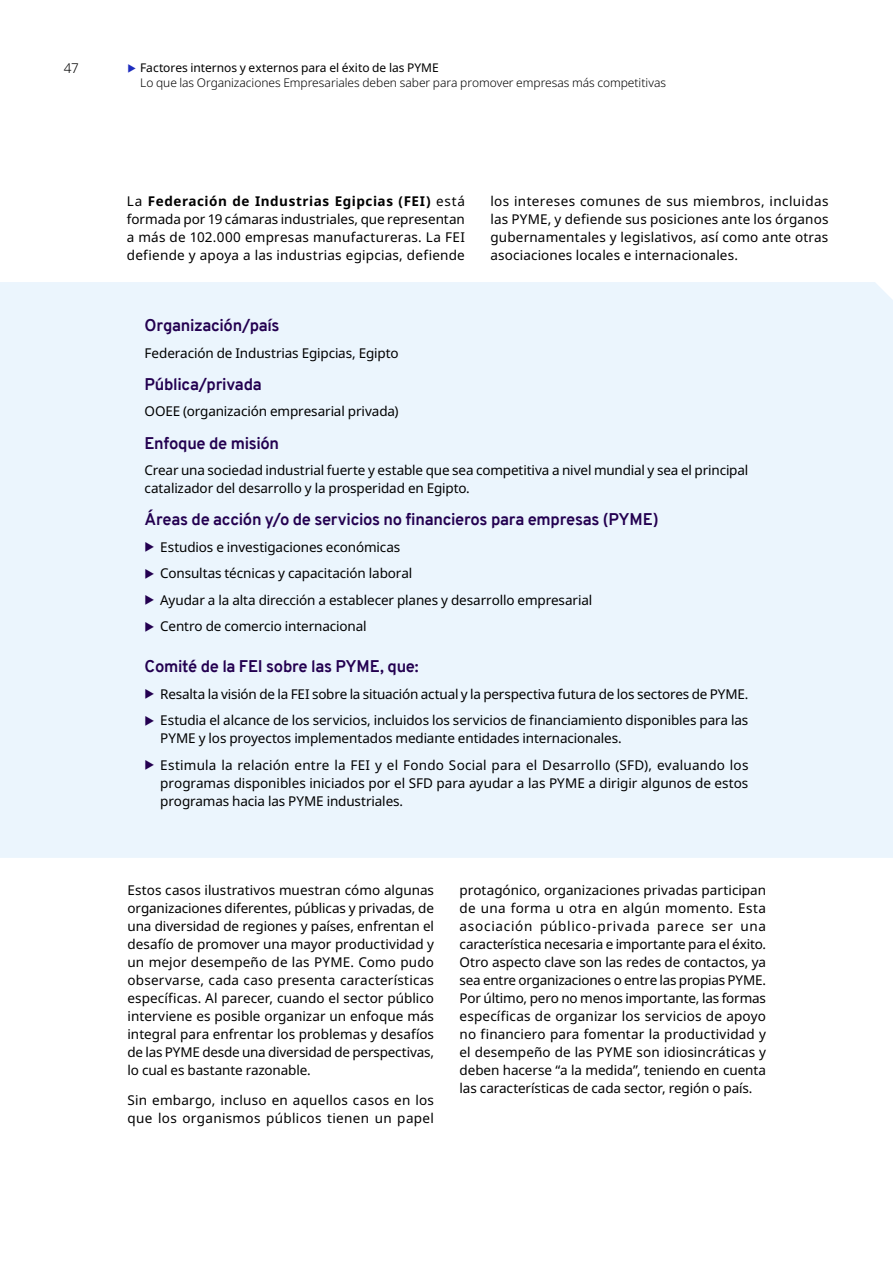
<style>
.page{position:relative;width:893px;height:1263px;background:#fff}
.page>*{position:absolute;margin:0;border:0;box-sizing:border-box;transform-origin:0 0}
.t1{font:700 16.5px "Overpass";letter-spacing:-.015em;color:#230050}
.t2{font:13.5px/18px "Noto Sans";letter-spacing:-.01em;color:#000}
.t3{font:13.5px/26.5px "Noto Sans";letter-spacing:.01em;color:#000}
.t4{font:13.5px/18px "Noto Sans";letter-spacing:.02em;color:#000}
.t5{font:300 13.5px "Noto Sans";color:#000}
.t6{font:300 12px "Noto Sans";letter-spacing:-.005em;color:#000}
.t7{font:12px "Noto Sans";letter-spacing:-.005em;color:#000}
.s1{font-weight:700}
</style>
<div class="page">
<div style="left:0;top:282px;width:893px;height:576px;background:#ebf5fd"></div>
<svg style="left:146px;top:542px;width:8px;height:10px"></svg>
<svg style="left:146px;top:568px;width:8px;height:10px"></svg>
<svg style="left:146px;top:595px;width:8px;height:10px"></svg>
<svg style="left:146px;top:621px;width:8px;height:10px"></svg>
<svg style="left:146px;top:689px;width:8px;height:10px"></svg>
<svg style="left:146px;top:715px;width:8px;height:10px"></svg>
<svg style="left:146px;top:760px;width:8px;height:10px"></svg>
<p class="t5" style="left:64px;top:59px;width:17px">47</p>
<p class="t7" style="left:140px;top:60px;width:300px">Factores internos y externos para el éxito de las PYME</p>
<p class="t6" style="left:140px;top:74px;width:527px">Lo que las Organizaciones Empresariales deben saber para promover empresas más competitivas</p>
<p class="t2" style="left:127px;top:192px;width:340px;text-align:justify">La <span class="s1">Federación de Industrias Egipcias (FEI)</span> está formada por 19 cámaras industriales, que representan a más de 102.000 empresas manufactureras. La FEI defiende y apoya a las industrias egipcias, defiende</p>
<p class="t2" style="left:490px;top:192px;width:340px;text-align:justify">los intereses comunes de sus miembros, incluidas las PYME, y defiende sus posiciones ante los órganos gubernamentales y legislativos, así como ante otras asociaciones locales e internacionales.</p>
<p class="t1" style="left:145px;top:313px;width:137px">Organización/país</p>
<p class="t2" style="left:145px;top:344px;width:256px">Federación de Industrias Egipcias, Egipto</p>
<p class="t1" style="left:145px;top:372px;width:119px">Pública/privada</p>
<p class="t2" style="left:145px;top:403px;width:255px">OOEE (organización empresarial privada)</p>
<p class="t1" style="left:145px;top:431px;width:136px">Enfoque de misión</p>
<p class="t2" style="left:145px;top:461px;width:605px">Crear una sociedad industrial fuerte y estable que sea competitiva a nivel mundial y sea el principal catalizador del desarrollo y la prosperidad en Egipto.</p>
<p class="t1" style="left:145px;top:508px;width:515px">Áreas de acción y/o de servicios no financieros para empresas (PYME)</p>
<p class="t2" style="left:160px;top:534px;width:433px;line-height:26.5px">Estudios e investigaciones económicas<br>Consultas técnicas y capacitación laboral<br>Ayudar a la alta dirección a establecer planes y desarrollo empresarial Centro de comercio internacional</p>
<p class="t1" style="left:145px;top:655px;width:276px">Comité de la FEI sobre las PYME, que:</p>
<p class="t2" style="left:160px;top:681px;width:590px;line-height:26.5px">Resalta la visión de la FEI sobre la situación actual y la perspectiva futura de los sectores de PYME.<br>Estudia el alcance de los servicios, incluidos los servicios de financiamiento disponibles para las</p>
<p class="t3" style="left:160px;top:725px;width:590px">PYME y los proyectos implementados mediante entidades internacionales.<br>Estimula la relación entre la FEI y el Fondo Social para el Desarrollo (SFD), evaluando los</p>
<p class="t2" style="left:160px;top:774px;width:590px">programas disponibles iniciados por el SFD para ayudar a las PYME a dirigir algunos de estos programas hacia las PYME industriales.</p>
<p class="t2" style="left:128px;top:881px;width:308px;text-align:justify">Estos casos ilustrativos muestran cómo algunas organizaciones diferentes, públicas y privadas, de una diversidad de regiones y países, enfrentan el desafío de promover una mayor productividad y un mejor desempeño de las PYME. Como pudo observarse, cada caso presenta características específicas. Al parecer, cuando el sector público interviene es posible organizar un enfoque más integral para enfrentar los problemas y desafíos de las PYME desde una diversidad de perspectivas, lo cual es bastante razonable.</p>
<p class="t4" style="left:128px;top:1092px;width:308px">Sin embargo, incluso en aquellos casos en los que los organismos públicos tienen un papel</p>
<p class="t2" style="left:460px;top:881px;width:308px;text-align:justify">protagónico, organizaciones privadas participan de una forma u otra en algún momento. Esta asociación público-privada parece ser una característica necesaria e importante para el éxito.<br>Otro aspecto clave son las redes de contactos, ya sea entre organizaciones o entre las propias PYME.<br>Por último, pero no menos importante, las formas específicas de organizar los servicios de apoyo no financiero para fomentar la productividad y el desempeño de las PYME son idiosincráticas y deben hacerse “a la medida”, teniendo en cuenta las características de cada sector, región o país.</p>
</div>
